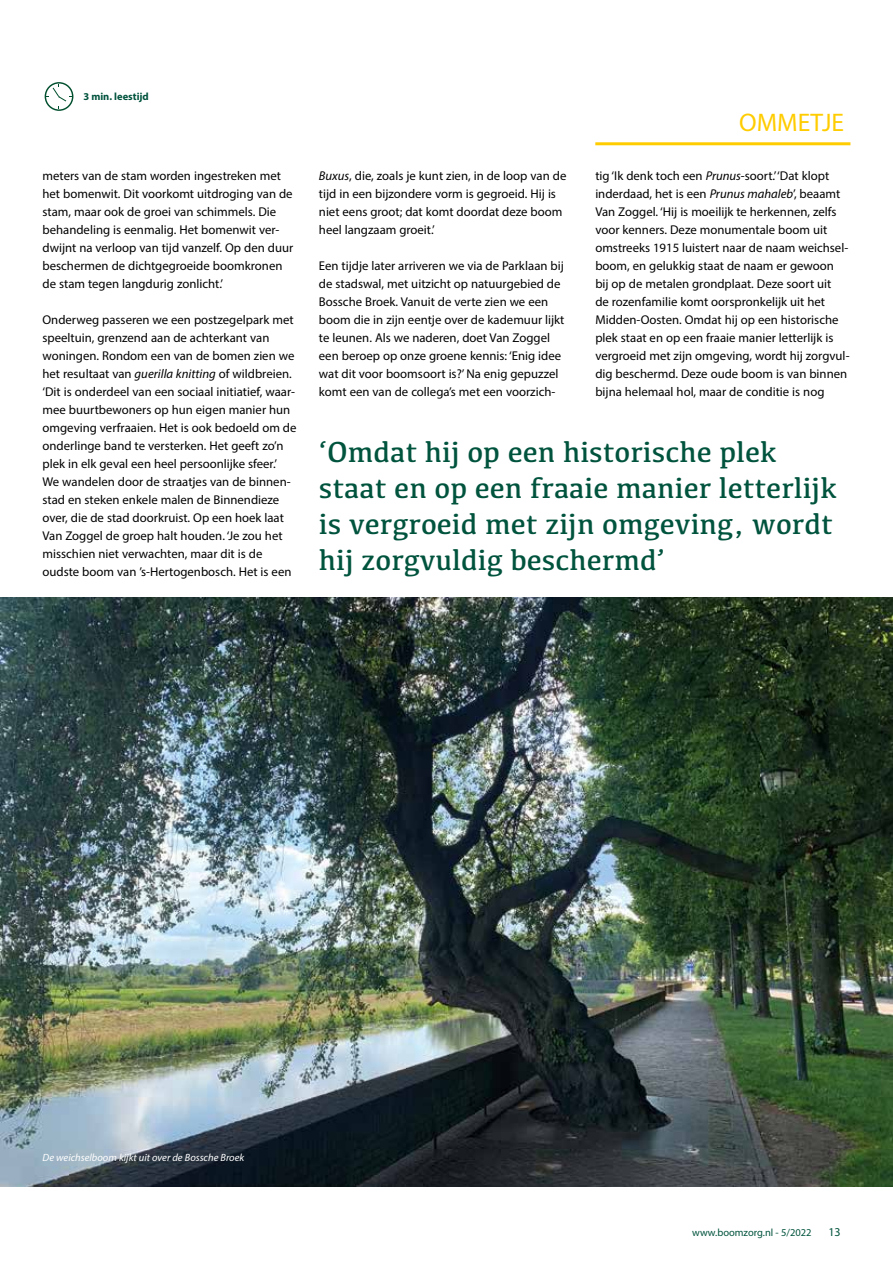
<style>
.page{position:relative;width:893px;height:1263px;background:#fff}
.page>*{position:absolute;margin:0;border:0;box-sizing:border-box;transform-origin:0 0}
.t1{font:30px/36px "Kefa";color:#00533d}
.t2{font:25.5px "Myriad Pro";color:#fc0}
.t3{font:12.75px/18px "Myriad Pro";color:#000}
.t4{font:12px "Myriad Pro";color:#00533d}
.t5{font:italic 10.5px "Myriad Pro";color:#fff}
.t6{font:10.5px "Myriad Pro";color:#00533d}
.t7{font:700 10.5px "Myriad Pro";color:#00533d}
.s1{font-style:italic}
</style>
<div class="page">
<hr style="left:595px;top:142px;width:255px;height:3px;background:#fc0">
<svg style="left:45px;top:82px;width:28px;height:29px"></svg>
<img style="left:0;top:597px;width:893px;height:589px">
<p class="t7" style="left:83px;top:90px;width:67px">3 min. leestijd</p>
<p class="t3" style="left:43px;top:167px;width:252px">meters van de stam worden ingestreken met het bomenwit. Dit voorkomt uitdroging van de stam, maar ook de groei van schimmels. Die behandeling is eenmalig. Het bomenwit ver&shy;dwijnt na verloop van tijd vanzelf. Op den duur beschermen de dichtgegroeide boomkronen de stam tegen langdurig zonlicht.’</p>
<p class="t3" style="left:43px;top:311px;width:255px">Onderweg passeren we een postzegelpark met speeltuin, grenzend aan de achterkant van woningen. Rondom een van de bomen zien we het resultaat van <span class="s1">guerilla knitting</span> of wildbreien. ‘Dit is onderdeel van een sociaal initiatief, waar&shy;mee buurtbewoners op hun eigen manier hun omgeving verfraaien. Het is ook bedoeld om de onderlinge band te versterken. Het geeft zo’n plek in elk geval een heel persoonlijke sfeer.’ We wandelen door de straatjes van de binnen&shy;stad en steken enkele malen de Binnendieze over, die de stad doorkruist. Op een hoek laat Van Zoggel de groep halt houden. ‘Je zou het misschien niet verwachten, maar dit is de oudste boom van ’s-Hertogenbosch. Het is een</p>
<p class="t3" style="left:319px;top:167px;width:249px"><span class="s1">Buxus</span>, die, zoals je kunt zien, in de loop van de tijd in een bijzondere vorm is gegroeid. Hij is niet eens groot; dat komt doordat deze boom heel langzaam groeit.’</p>
<p class="t3" style="left:319px;top:257px;width:247px">Een tijdje later arriveren we via de Parklaan bij de stadswal, met uitzicht op natuurgebied de Bossche Broek. Vanuit de verte zien we een boom die in zijn eentje over de kademuur lijkt te leunen. Als we naderen, doet Van Zoggel een beroep op onze groene kennis: ‘Enig idee wat dit voor boomsoort is?’ Na enig gepuzzel komt een van de collega’s met een voorzich-</p>
<h2 class="t2" style="left:739px;top:107px;width:107px">OMMETJE</h2>
<p class="t3" style="left:595px;top:167px;width:256px">tig ‘Ik denk toch een <span class="s1">Prunus</span>-soort.’ ‘Dat klopt inderdaad, het is een <span class="s1">Prunus mahaleb</span>’, beaamt Van Zoggel. ‘Hij is moeilijk te herkennen, zelfs voor kenners. Deze monumentale boom uit omstreeks 1915 luistert naar de naam weichsel&shy;boom, en gelukkig staat de naam er gewoon bij op de metalen grondplaat. Deze soort uit<br>de rozenfamilie komt oorspronkelijk uit het Midden-Oosten. Omdat hij op een historische plek staat en op een fraaie manier letterlijk is vergroeid met zijn omgeving, wordt hij zorgvul&shy;dig beschermd. Deze oude boom is van binnen bijna helemaal hol, maar de conditie is nog</p>
<h1 class="t1" style="left:319px;top:433px;width:520px">‘Omdat hij op een historische plek staat en op een fraaie manier letterlijk is vergroeid met zijn omgeving, wordt hij zorgvuldig beschermd’</h1>
<p class="t5" style="left:43px;top:1151px;width:203px">De weichselboom kijkt uit over de Bossche Broek</p>
<p class="t6" style="left:692px;top:1226px;width:121px">www.boomzorg.nl - 5/2022</p>
<p class="t4" style="left:828px;top:1224px;width:14px">13</p>
</div>
